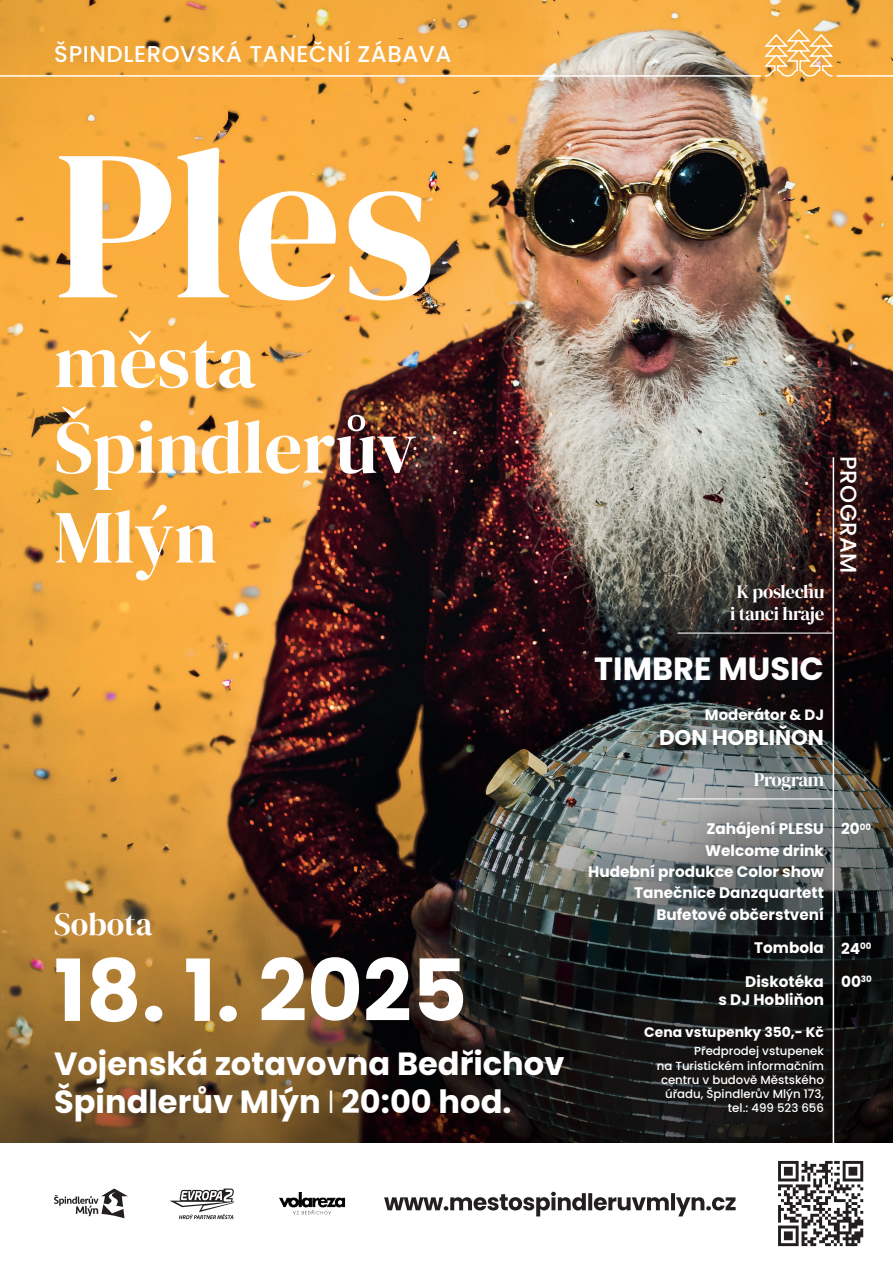
<style>
.page{position:relative;width:893px;height:1263px;background:#fff}
.page>*{position:absolute;margin:0;border:0;box-sizing:border-box;transform-origin:0 0}
.t1{font:213.9px "DM Serif Display";color:#fff}
.t2{font:700 85.5px "Poppins";color:#fff}
.t3{font:74.85px/85.5px "DM Serif Display";color:#fff}
.t4{font:700 32.1px/38.5px "Poppins";color:#fff}
.t5{font:32.1px "DM Serif Display";color:#fff}
.t6{font:500 22.95px "Poppins";letter-spacing:.025em;color:#fff}
.t7{font:700 21.45px "Poppins";color:#fff}
.t8{font:18.75px/22.5px "DM Serif Display";letter-spacing:-.02em;color:#fff;text-align:center}
.t9{font:700 15.3px/18.3px "Poppins";color:#fff;text-align:right}
.t10{font:700 15px "Poppins";color:#fff}
.t11{font:700 13.95px "Poppins";color:#fff}
.t12{font:500 11.7px/14.1px "Poppins";color:#fff;text-align:right}
.s1{font-weight:300}
</style>
<div class="page">
<img style="left:0;top:0;width:893px;height:411px">
<img style="left:0;top:411px;width:893px;height:732px">
<img style="left:557px;top:425px;width:336px;height:718px">
<svg style="left:763px;top:28px;width:72px;height:50px"></svg>
<hr style="left:837px;top:75px;width:56px;height:2px;background:#fff">
<hr style="left:0;top:75px;width:761px;height:2px;background:#fff">
<img style="left:279px;top:1192px;width:67px;height:22px">
<svg style="left:778px;top:1161px;width:85px;height:85px"></svg>
<hr style="left:833px;top:457px;width:1px;height:729px;background:#fff">
<hr style="left:677px;top:632px;width:155px;height:2px;background:#fff">
<hr style="left:677px;top:798px;width:155px;height:1px;background:#fff">
<svg style="left:384px;top:1192px;width:352px;height:24px"></svg>
<svg style="left:170px;top:1188px;width:64px;height:31px"></svg>
<svg style="left:54px;top:1188px;width:74px;height:30px"></svg>
<p class="t6" style="left:54px;top:41px;width:399px">ŠPINDLEROVSKÁ TANEČNÍ ZÁBAVA</p>
<p class="t1" style="left:54px;top:101px;width:383px">Ples</p>
<p class="t3" style="left:54px;top:320px;width:364px">města<br>Špindlerův</p>
<p class="t3" style="left:54px;top:495px;width:165px">Mlýn</p>
<p class="t5" style="left:54px;top:906px;width:100px">Sobota</p>
<p class="t2" style="left:54px;top:941px;width:415px">18. 1. 2025</p>
<p class="t4" style="left:54px;top:1044px;width:512px">Vojenská zotavovna Bedřichov<br>Špindlerův Mlýn <span class="s1">I</span> 20:00 hod.</p>
<p class="t8" style="left:730px;top:580px;width:96px">K poslechu i tanci hraje</p>
<p class="t4" style="left:594px;top:650px;width:231px">TIMBRE MUSIC</p>
<p class="t10" style="left:705px;top:706px;width:121px">Moderátor &amp; DJ</p>
<p class="t7" style="left:659px;top:725px;width:166px">DON HOBLIŇON</p>
<p class="t8" style="left:754px;top:768px;width:72px">Program</p>
<p class="t9" style="left:706px;top:820px;width:119px">Zahájení PLESU</p>
<p class="t9" style="left:705px;top:841px;width:120px">Welcome drink</p>
<p class="t9" style="left:588px;top:862px;width:237px">Hudební produkce Color show</p>
<p class="t9" style="left:634px;top:884px;width:191px">Tanečnice Danzquartett</p>
<p class="t9" style="left:656px;top:905px;width:169px">Bufetové občerstvení</p>
<p class="t9" style="left:754px;top:939px;width:71px">Tombola</p>
<p class="t9" style="left:718px;top:972px;width:107px">Diskotéka<br>s DJ Hobliňon</p>
<p class="t11" style="left:644px;top:1024px;width:181px">Cena vstupenky 350,- Kč</p>
<p class="t12" style="left:657px;top:1044px;width:169px">Předprodej vstupenek<br>na Turistickém informačním centru v budově Městského úřadu, Špindlerův Mlýn 173, tel.: 499 523 656</p>
<p class="t6" style="left:862px;top:456px;width:119px;rotate:90deg">PROGRAM</p>
<p class="t9" style="left:841px;top:820px;width:32px">20<sup>00</sup></p>
<p class="t9" style="left:841px;top:939px;width:32px">24<sup>00</sup></p>
<p class="t9" style="left:841px;top:972px;width:32px">00<sup>30</sup></p>
</div>
